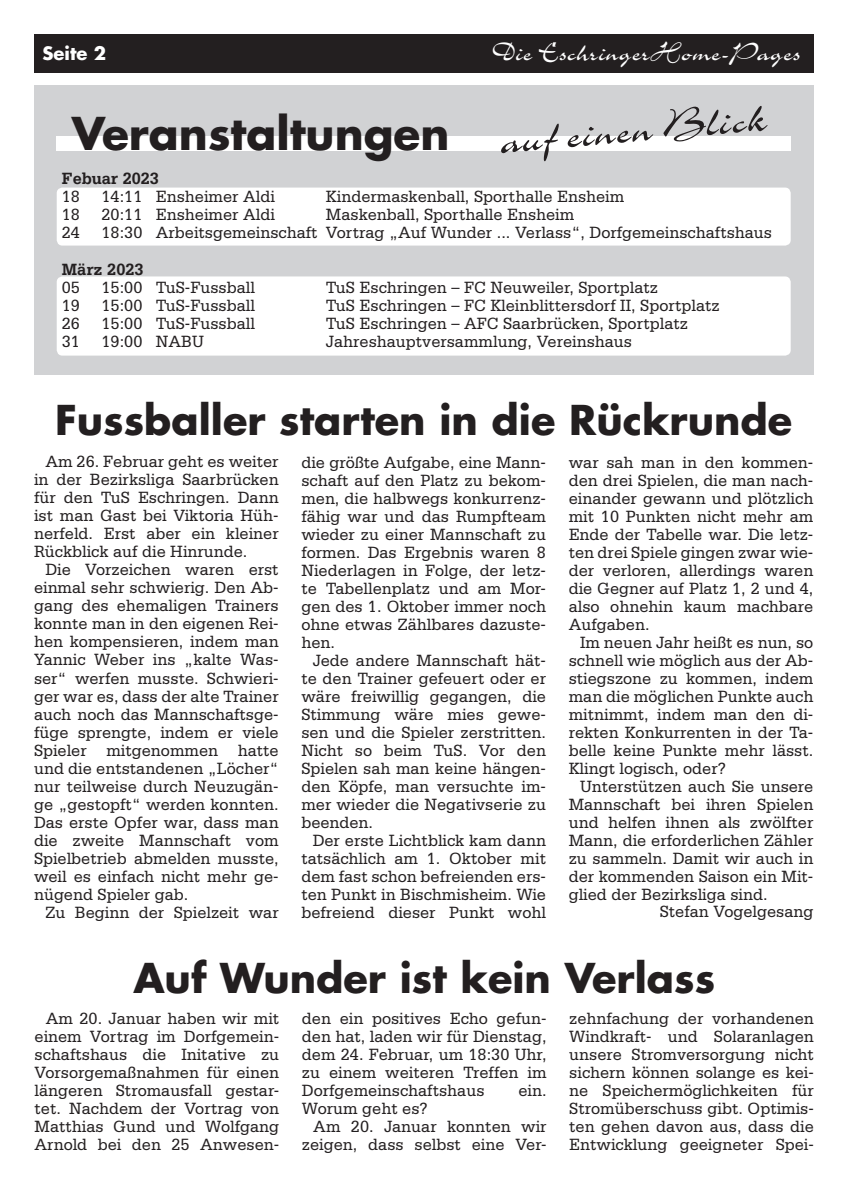
<style>
.page{position:relative;width:848px;height:1191px;background:#fff}
.page>*{position:absolute;margin:0;border:0;box-sizing:border-box;transform-origin:0 0}
.Zwischenüberschrift{font:48px "Charme LT";color:#231f20}
.Uberschrift{font:700 44px "Futura LT";color:#231f20}
.Uberschrift-2{font:700 40px "Futura LT";color:#231f20}
.t1{font:29px "Charme LT";color:#fff}
.t2{font:700 18px "Futura LT";color:#fff}
.Grundtext{font:17.2px/18px "Serifa LT";color:#231f20;text-align:justify;scale:.95 1}
.Grundtext-2{font:700 17.2px "Serifa LT";color:#231f20;scale:.95 1}
</style>
<div class="page">
<div style="left:34px;top:85px;width:780px;height:289px;background:#d1d2d4"></div>
<div style="left:34px;top:34px;width:780px;height:38px;background:#231f20"></div>
<div style="left:56px;top:137px;width:734px;height:14px;background:#fff"></div>
<div style="left:57px;top:188px;width:733px;height:57px;background:#fff;border-radius:6px"></div>
<div style="left:57px;top:276px;width:733px;height:79px;background:#fff;border-radius:6px"></div>
<p class="t2" style="left:43px;top:42px;width:65px">Seite 2</p>
<p class="t1" style="left:492px;top:38px;width:310px">Die EschringerHome-Pages</p>
<p class="Uberschrift" style="left:72px;top:104px;width:379px">Veranstaltungen</p>
<p class="Zwischenüberschrift" style="left:497px;top:117px;width:270px;rotate:-5deg">auf einen Blick</p>
<p class="Grundtext-2" style="left:62px;top:169px;width:104px">Febuar 2023</p>
<p class="Grundtext" style="left:62px;top:188px;width:21px">18</p>
<p class="Grundtext" style="left:101px;top:188px;width:184px">14:11 Ensheimer Aldi</p>
<p class="Grundtext" style="left:326px;top:188px;width:315px">Kindermaskenball, Sporthalle Ensheim</p>
<p class="Grundtext" style="left:62px;top:206px;width:21px">18</p>
<p class="Grundtext" style="left:101px;top:206px;width:184px">20:11 Ensheimer Aldi</p>
<p class="Grundtext" style="left:326px;top:206px;width:263px">Maskenball, Sporthalle Ensheim</p>
<p class="Grundtext" style="left:62px;top:224px;width:21px">24</p>
<p class="Grundtext" style="left:101px;top:224px;width:707px">18:30 Arbeitsgemeinschaft Vortrag „Auf Wunder ... Verlass“, Dorfgemeinschaftshaus</p>
<p class="Grundtext-2" style="left:62px;top:259px;width:88px">März 2023</p>
<p class="Grundtext" style="left:62px;top:278px;width:21px">05</p>
<p class="Grundtext" style="left:101px;top:278px;width:163px">15:00 TuS-Fussball</p>
<p class="Grundtext" style="left:326px;top:278px;width:351px">TuS Eschringen – FC Neuweiler, Sportplatz</p>
<p class="Grundtext" style="left:62px;top:296px;width:21px">19</p>
<p class="Grundtext" style="left:101px;top:296px;width:163px">15:00 TuS-Fussball</p>
<p class="Grundtext" style="left:326px;top:296px;width:416px">TuS Eschringen – FC Kleinblittersdorf II, Sportplatz</p>
<p class="Grundtext" style="left:62px;top:314px;width:21px">26</p>
<p class="Grundtext" style="left:101px;top:314px;width:163px">15:00 TuS-Fussball</p>
<p class="Grundtext" style="left:326px;top:314px;width:382px">TuS Eschringen – AFC Saarbrücken, Sportplatz</p>
<p class="Grundtext" style="left:62px;top:332px;width:21px">31</p>
<p class="Grundtext" style="left:101px;top:332px;width:109px">19:00 NABU</p>
<p class="Grundtext" style="left:326px;top:332px;width:324px">Jahreshauptversammlung, Vereinshaus</p>
<p class="Uberschrift-2" style="left:55px;top:393px;width:738px">Fussballer starten in die Rückrunde</p>
<p class="Grundtext" style="left:34px;top:453px;width:259px;text-indent:11px">Am 26. Februar geht es weiter in der Bezirksliga Saarbrücken für den TuS Eschringen. Dann ist man Gast bei Viktoria Hüh&shy;nerfeld. Erst aber ein kleiner Rückblick auf die Hinrunde.</p>
<p class="Grundtext" style="left:34px;top:561px;width:259px;text-indent:11px">Die Vorzeichen waren erst einmal sehr schwierig. Den Ab&shy;gang des ehemaligen Trainers konnte man in den eigenen Rei&shy;hen kompensieren, indem man Yannic Weber ins „kalte Was&shy;ser“ werfen musste. Schwieri&shy;ger war es, dass der alte Trainer auch noch das Mannschaftsge&shy;füge sprengte, indem er viele Spieler mitgenommen hatte und die entstandenen „Löcher“ nur teilweise durch Neuzugän&shy;ge „gestopft“ werden konnten.<br>Das erste Opfer war, dass man die zweite Mannschaft vom Spielbetrieb abmelden musste, weil es einfach nicht mehr ge&shy;nügend Spieler gab.</p>
<p class="Grundtext" style="left:45px;top:903px;width:247px">Zu Beginn der Spielzeit war</p>
<p class="Grundtext" style="left:301px;top:453px;width:259px">die größte Aufgabe, eine Mann&shy;schaft auf den Platz zu bekom&shy;men, die halbwegs konkurrenz&shy;fähig war und das Rumpfteam wieder zu einer Mannschaft zu formen. Das Ergebnis waren 8<br>Niederlagen in Folge, der letz&shy;te Tabellenplatz und am Mor&shy;gen des 1. Oktober immer noch ohne etwas Zählbares dazuste&shy;hen.</p>
<p class="Grundtext" style="left:301px;top:651px;width:259px;text-indent:11px">Jede andere Mannschaft hät&shy;te den Trainer gefeuert oder er wäre freiwillig gegangen, die Stimmung wäre mies gewe&shy;sen und die Spieler zerstritten.<br>Nicht so beim TuS. Vor den Spielen sah man keine hängen&shy;den Köpfe, man versuchte im&shy;mer wieder die Negativserie zu beenden.</p>
<p class="Grundtext" style="left:301px;top:831px;width:259px;text-indent:11px">Der erste Lichtblick kam dann tatsächlich am 1. Oktober mit dem fast schon befreienden ers&shy;ten Punkt in Bischmisheim. Wie befreiend dieser Punkt wohl</p>
<p class="Grundtext" style="left:568px;top:453px;width:259px">war sah man in den kommen&shy;den drei Spielen, die man nach&shy;einander gewann und plötzlich mit 10 Punkten nicht mehr am Ende der Tabelle war. Die letz&shy;ten drei Spiele gingen zwar wie&shy;der verloren, allerdings waren die Gegner auf Platz 1, 2 und 4, also ohnehin kaum machbare Aufgaben.</p>
<p class="Grundtext" style="left:568px;top:633px;width:259px;text-indent:11px">Im neuen Jahr heißt es nun, so schnell wie möglich aus der Ab&shy;stiegszone zu kommen, indem man die möglichen Punkte auch mitnimmt, indem man den di&shy;rekten Konkurrenten in der Ta&shy;belle keine Punkte mehr lässt.<br>Klingt logisch, oder?</p>
<p class="Grundtext" style="left:568px;top:777px;width:259px;text-indent:11px">Unterstützen auch Sie unsere Mannschaft bei ihren Spielen und helfen ihnen als zwölfter Mann, die erforderlichen Zähler zu sammeln. Damit wir auch in der kommenden Saison ein Mit&shy;glied der Bezirksliga sind.</p>
<p class="Grundtext" style="left:660px;top:903px;width:163px">Stefan Vogelgesang</p>
<p class="Uberschrift-2" style="left:133px;top:951px;width:583px">Auf Wunder ist kein Verlass</p>
<p class="Grundtext" style="left:35px;top:1009px;width:259px;text-indent:11px">Am 20. Januar haben wir mit einem Vortrag im Dorfgemein&shy;schaftshaus die Initative zu Vorsorgemaßnahmen für einen längeren Stromausfall gestar&shy;tet. Nachdem der Vortrag von Matthias Gund und Wolfgang Arnold bei den 25 Anwesen-</p>
<p class="Grundtext" style="left:302px;top:1009px;width:259px">den ein positives Echo gefun&shy;den hat, laden wir für Dienstag, dem 24. Februar, um 18:30 Uhr, zu einem weiteren Treffen im Dorfgemeinschaftshaus</p>
<p class="Grundtext" style="left:518px;top:1081px;width:31px">ein.</p>
<p class="Grundtext" style="left:302px;top:1099px;width:134px">Worum geht es?</p>
<p class="Grundtext" style="left:302px;top:1117px;width:259px;text-align:right">Am 20. Januar konnten wir zeigen, dass selbst eine Ver-</p>
<p class="Grundtext" style="left:569px;top:1009px;width:259px">zehnfachung der vorhandenen Windkraft- und Solaranlagen unsere Stromversorgung nicht sichern können solange es kei&shy;ne Speichermöglichkeiten für Stromüberschuss gibt. Optimis&shy;ten gehen davon aus, dass die Entwicklung geeigneter Spei-</p>
</div>
